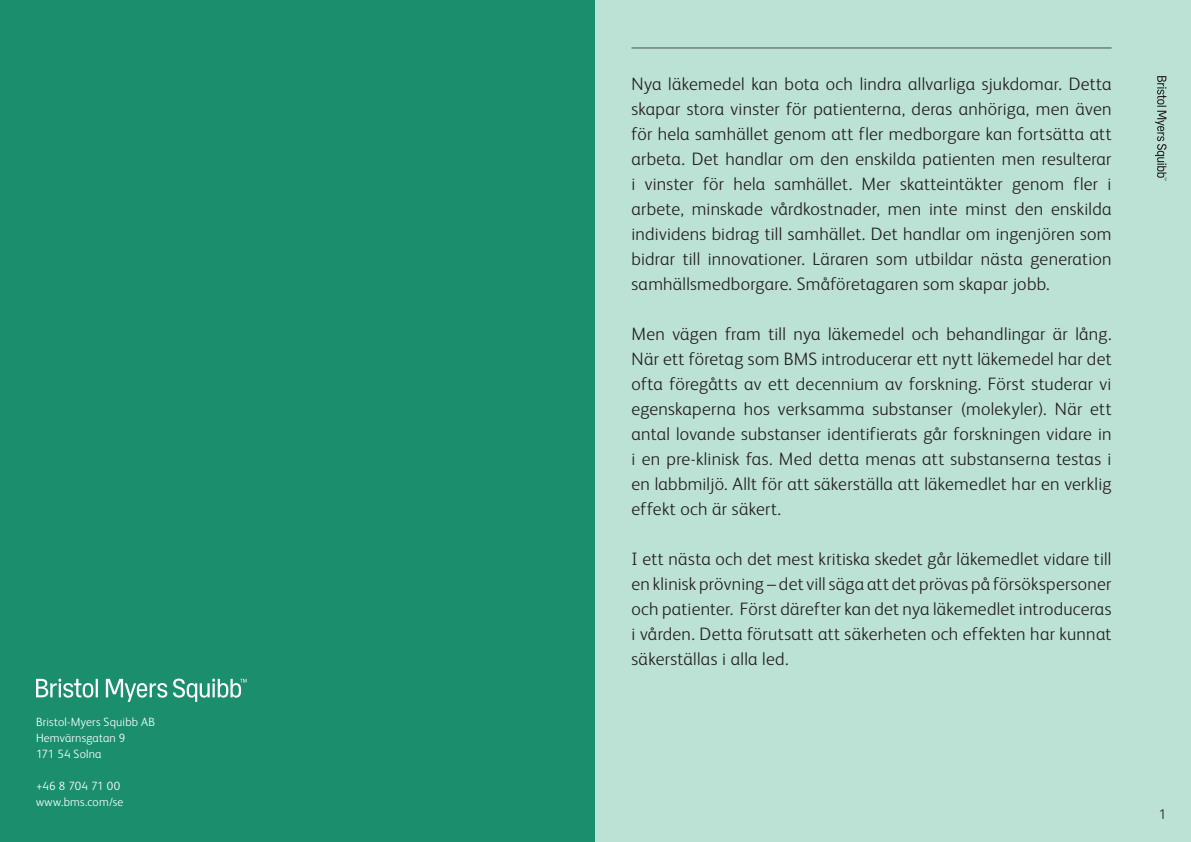
<style>
.page{position:relative;width:1191px;height:842px;background:#fff}
.page>*{position:absolute;margin:0;border:0;box-sizing:border-box;transform-origin:0 0}
.t1{font:300 18px/25px "BMS Humanity";letter-spacing:.015em;color:#231f20;text-align:justify}
.t2{font:300 14px "BMS Humanity";color:#231f20}
.t3{font:300 12px "BMS Humanity";letter-spacing:.015em;color:#fff}
</style>
<div class="page">
<div style="left:0;top:0;width:595px;height:842px;background:#1b8e6e"></div>
<div style="left:595px;top:0;width:596px;height:842px;background:#bce1d5"></div>
<svg style="left:1155px;top:76px;width:11px;height:104px"></svg>
<hr style="left:631px;top:48px;width:480px;height:1px;background:#504d50">
<svg style="left:36px;top:678px;width:210px;height:24px"></svg>
<p class="t3" style="left:36px;top:714px;width:121px">Bristol-Myers Squibb AB</p>
<p class="t3" style="left:36px;top:730px;width:91px">Hemvärnsgatan 9</p>
<p class="t3" style="left:36px;top:746px;width:67px">171 54 Solna</p>
<p class="t3" style="left:36px;top:778px;width:86px">+46 8 704 71 00</p>
<p class="t3" style="left:36px;top:794px;width:89px">www.bms.com/se</p>
<p class="t1" style="left:631px;top:70px;width:481px">Nya läkemedel kan bota och lindra allvarliga sjukdomar. Detta skapar stora vinster för patienterna, deras anhöriga, men även för hela samhället genom att fler medborgare kan fortsätta att arbeta. Det handlar om den enskilda patienten men resulterar i vinster för hela samhället. Mer skatteintäkter genom fler i arbete, minskade vårdkostnader, men inte minst den enskilda individens bidrag till samhället. Det handlar om ingenjören som bidrar till innovationer. Läraren som utbildar nästa generation samhällsmedborgare. Småföretagaren som skapar jobb.</p>
<p class="t1" style="left:631px;top:320px;width:481px">Men vägen fram till nya läkemedel och behandlingar är lång.<br>När ett företag som BMS introducerar ett nytt läkemedel har det ofta föregåtts av ett decennium av forskning. Först studerar vi egenskaperna hos verksamma substanser (molekyler). När ett antal lovande substanser identifierats går forskningen vidare in i en pre-klinisk fas. Med detta menas att substanserna testas i en labbmiljö. Allt för att säkerställa att läkemedlet har en verklig effekt och är säkert.</p>
<p class="t1" style="left:631px;top:545px;width:481px">I ett nästa och det mest kritiska skedet går läkemedlet vidare till en klinisk prövning – det vill säga att det prövas på försökspersoner och patienter. Först därefter kan det nya läkemedlet introduceras i vården. Detta förutsatt att säkerheten och effekten har kunnat säkerställas i alla led.</p>
<p class="t2" style="left:1158px;top:805px;width:9px">1</p>
</div>
